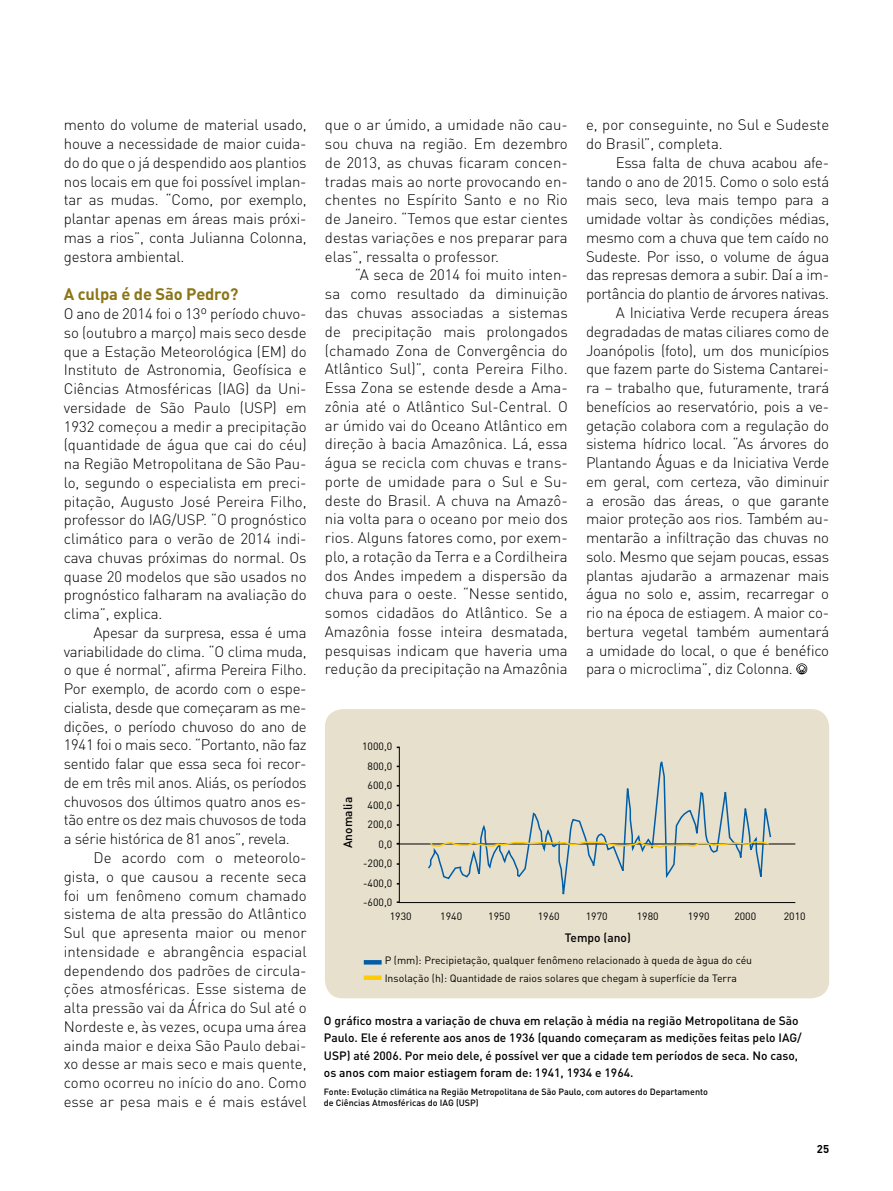
<style>
.page{position:relative;width:893px;height:1191px;background:#fff}
.page>*{position:absolute;margin:0;border:0;box-sizing:border-box;transform-origin:0 0}
.t1{font:700 16.5px "DIN";letter-spacing:-.01em;color:#8b7516}
.t2{font:300 15px/18.8px "DIN";letter-spacing:-.015em;color:#000;text-align:justify}
.t3{font:500 12px/17.2px "DIN";color:#000}
.t4{font:700 11.25px "DIN";color:#000}
.t5{font:10.5px/19.5px "DIN";color:#000}
.t6{font:500 9px/10.8px "DIN";color:#000}
</style>
<div class="page">
<div style="left:325px;top:709px;width:504px;height:289px;background:#e7e0cd;border-radius:18px"></div>
<svg style="left:796px;top:663px;width:11px;height:11px"></svg>
<svg style="left:364px;top:960px;width:18px;height:4px"></svg>
<div style="left:364px;top:975px;width:18px;height:5px;background:#ffcb05"></div>
<hr style="left:399px;top:746px;width:1px;height:157px;background:#000">
<hr style="left:399px;top:902px;width:396px;height:1px;background:#000">
<hr style="left:397px;top:843px;width:398px;height:1px;background:#000">
<svg style="left:426px;top:761px;width:346px;height:143px"></svg>
<svg style="left:429px;top:840px;width:342px;height:9px"></svg>
<p class="t2" style="left:64px;top:115px;width:244px">mento do volume de material usado, houve a necessidade de maior cuida&shy;do do que o já despendido aos plantios nos locais em que foi possível implan&shy;tar as mudas. “Como, por exemplo, plantar apenas em áreas mais próxi&shy;mas a rios”, conta Julianna Colonna, gestora ambiental.</p>
<p class="t1" style="left:64px;top:283px;width:176px">A culpa é de São Pedro?</p>
<p class="t2" style="left:64px;top:304px;width:244px">O ano de 2014 foi o 13º período chuvo&shy;so (outubro a março) mais seco desde que a Estação Meteorológica (EM) do Instituto de Astronomia, Geofísica e Ciências Atmosféricas (IAG) da Uni&shy;versidade de São Paulo (USP) em 1932 começou a medir a precipitação (quantidade de água que cai do céu) na Região Metropolitana de São Pau&shy;lo, segundo o especialista em preci&shy;pitação, Augusto José Pereira Filho, professor do IAG/USP. “O prognóstico climático para o verão de 2014 indi&shy;cava chuvas próximas do normal. Os quase 20 modelos que são usados no prognóstico falharam na avaliação do clima”, explica.</p>
<p class="t2" style="left:64px;top:623px;width:244px;text-indent:30px">Apesar da surpresa, essa é uma variabilidade do clima. “O clima muda, o que é normal”, afirma Pereira Filho.<br>Por exemplo, de acordo com o espe&shy;cialista, desde que começaram as me&shy;dições, o período chuvoso do ano de 1941 foi o mais seco. “Portanto, não faz sentido falar que essa seca foi recor&shy;de em três mil anos. Aliás, os períodos chuvosos dos últimos quatro anos es&shy;tão entre os dez mais chuvosos de toda a série histórica de 81 anos”, revela.</p>
<p class="t2" style="left:64px;top:848px;width:244px;text-indent:30px">De acordo com o meteorolo&shy;gista, o que causou a recente seca foi um fenômeno comum chamado sistema de alta pressão do Atlântico Sul que apresenta maior ou menor intensidade e abrangência espacial dependendo dos padrões de circula&shy;ções atmosféricas. Esse sistema de alta pressão vai da África do Sul até o Nordeste e, às vezes, ocupa uma área ainda maior e deixa São Paulo debai&shy;xo desse ar mais seco e mais quente, como ocorreu no início do ano. Como esse ar pesa mais e é mais estável</p>
<p class="t2" style="left:325px;top:115px;width:244px">que o ar úmido, a umidade não cau&shy;sou chuva na região. Em dezembro de 2013, as chuvas ficaram concen&shy;tradas mais ao norte provocando en&shy;chentes no Espírito Santo e no Rio de Janeiro. “Temos que estar cientes destas variações e nos preparar para elas”, ressalta o professor.</p>
<p class="t2" style="left:325px;top:265px;width:244px;text-indent:30px">“A seca de 2014 foi muito inten&shy;sa como resultado da diminuição das chuvas associadas a sistemas de precipitação mais prolongados (chamado Zona de Convergência do Atlântico Sul)”, conta Pereira Filho.<br>Essa Zona se estende desde a Ama&shy;zônia até o Atlântico Sul-Central. O ar úmido vai do Oceano Atlântico em direção à bacia Amazônica. Lá, essa água se recicla com chuvas e trans&shy;porte de umidade para o Sul e Su&shy;deste do Brasil. A chuva na Amazô&shy;nia volta para o oceano por meio dos rios. Alguns fatores como, por exem&shy;plo, a rotação da Terra e a Cordilheira dos Andes impedem a dispersão da chuva para o oeste. “Nesse sentido, somos cidadãos do Atlântico. Se a Amazônia fosse inteira desmatada, pesquisas indicam que haveria uma redução da precipitação na Amazônia</p>
<p class="t2" style="left:586px;top:115px;width:245px">e, por conseguinte, no Sul e Sudeste do Brasil”, completa.</p>
<p class="t2" style="left:616px;top:153px;width:215px">Essa falta de chuva acabou afe-</p>
<p class="t2" style="left:586px;top:172px;width:245px">tando o ano de 2015. Como o solo está</p>
<p class="t2" style="left:586px;top:190px;width:245px">mais seco, leva mais tempo para a</p>
<p class="t2" style="left:586px;top:209px;width:245px">umidade voltar às condições médias,</p>
<p class="t2" style="left:586px;top:228px;width:245px">mesmo com a chuva que tem caído no</p>
<p class="t2" style="left:586px;top:247px;width:245px">Sudeste. Por isso, o volume de água</p>
<p class="t2" style="left:586px;top:265px;width:245px">das represas demora a subir. Daí a im-</p>
<p class="t2" style="left:586px;top:284px;width:245px">portância do plantio de árvores nativas.</p>
<p class="t2" style="left:616px;top:303px;width:215px">A Iniciativa Verde recupera áreas</p>
<p class="t2" style="left:586px;top:322px;width:245px">degradadas de matas ciliares como de</p>
<p class="t2" style="left:586px;top:340px;width:245px">Joanópolis (foto), um dos municípios</p>
<p class="t2" style="left:586px;top:359px;width:245px">que fazem parte do Sistema Cantarei-</p>
<p class="t2" style="left:586px;top:378px;width:245px">ra – trabalho que, futuramente, trará</p>
<p class="t2" style="left:586px;top:397px;width:245px">benefícios ao reservatório, pois a ve-</p>
<p class="t2" style="left:586px;top:415px;width:245px">getação colabora com a regulação do</p>
<p class="t2" style="left:586px;top:434px;width:245px">sistema hídrico local. “As árvores do</p>
<p class="t2" style="left:586px;top:453px;width:245px">Plantando Águas e da Iniciativa Verde</p>
<p class="t2" style="left:586px;top:472px;width:245px">em geral, com certeza, vão diminuir</p>
<p class="t2" style="left:586px;top:490px;width:245px">a erosão das áreas, o que garante</p>
<p class="t2" style="left:586px;top:509px;width:245px">maior proteção aos rios. Também au-</p>
<p class="t2" style="left:586px;top:528px;width:245px">mentarão a infiltração das chuvas no</p>
<p class="t2" style="left:586px;top:547px;width:245px">solo. Mesmo que sejam poucas, essas</p>
<p class="t2" style="left:586px;top:565px;width:245px">plantas ajudarão a armazenar mais</p>
<p class="t2" style="left:586px;top:584px;width:245px">água no solo e, assim, recarregar o</p>
<p class="t2" style="left:586px;top:603px;width:245px">rio na época de estiagem. A maior co-</p>
<p class="t2" style="left:586px;top:622px;width:245px">bertura vegetal também aumentará</p>
<p class="t2" style="left:586px;top:640px;width:245px">a umidade do local, o que é benéfico</p>
<p class="t2" style="left:586px;top:659px;width:208px">para o microclima”, diz Colonna.</p>
<p class="t3" style="left:339px;top:848px;width:52px;rotate:-90deg">Anomalia</p>
<p class="t5" style="left:362px;top:736px;width:32px;text-align:right">1000,0<br>800,0<br>600,0<br>400,0<br>200,0<br>0,0 -200,0 -400,0 -600,0</p>
<p class="t5" style="left:390px;top:906px;width:23px">1930</p>
<p class="t5" style="left:440px;top:906px;width:23px">1940</p>
<p class="t5" style="left:488px;top:906px;width:23px">1950</p>
<p class="t5" style="left:538px;top:906px;width:23px">1960</p>
<p class="t5" style="left:586px;top:906px;width:23px">1970</p>
<p class="t5" style="left:637px;top:906px;width:23px">1980</p>
<p class="t5" style="left:688px;top:906px;width:23px">1990</p>
<p class="t5" style="left:734px;top:906px;width:23px">2000</p>
<p class="t5" style="left:784px;top:906px;width:23px">2010</p>
<p class="t3" style="left:565px;top:928px;width:68px">Tempo (ano)</p>
<p class="t5" style="left:385px;top:951px;width:369px;line-height:17.2px">P (mm): Precipietação, qualquer fenômeno relacionado à queda de àgua do céu<br>Insolação (h): Quantidade de raios solares que chegam à superfície da Terra</p>
<p class="t3" style="left:324px;top:1011px;width:479px">O gráfico mostra a variação de chuva em relação à média na região Metropolitana de São Paulo. Ele é referente aos anos de 1936 (quando começaram as medições feitas pelo IAG/ USP) até 2006. Por meio dele, é possível ver que a cidade tem períodos de seca. No caso, os anos com maior estiagem foram de: 1941, 1934 e 1964.</p>
<p class="t6" style="left:324px;top:1086px;width:386px">Fonte: Evolução climática na Região Metropolitana de São Paulo, com autores do Departamento de Ciências Atmosféricas do IAG (USP)</p>
<p class="t4" style="left:817px;top:1141px;width:14px">25</p>
</div>
